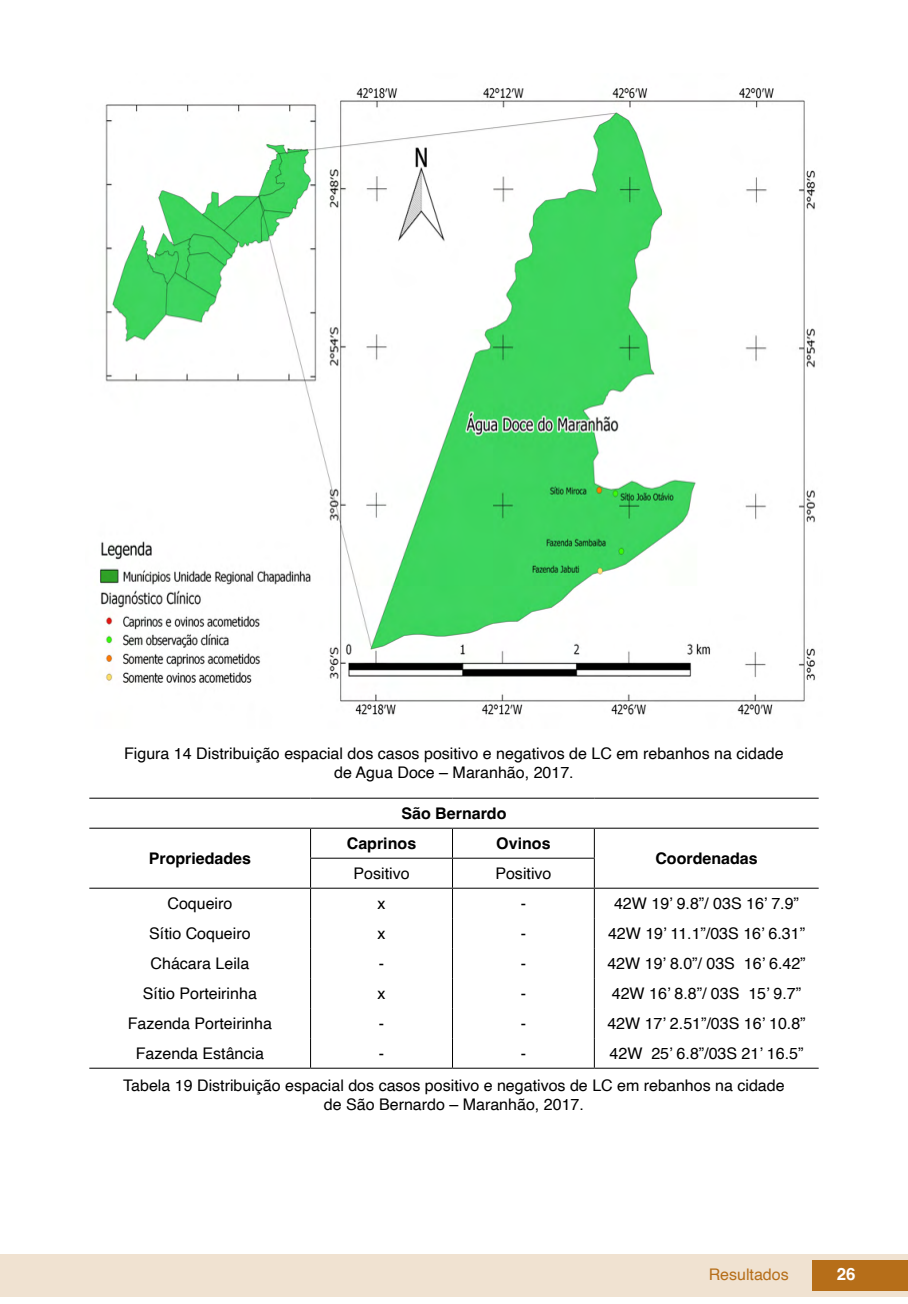
<style>
.page{position:relative;width:908px;height:1304px;background:#fff}
.page>*{position:absolute;margin:0;border:0;box-sizing:border-box;transform-origin:0 0}
.t1{font:700 16.8px "Helvetica";color:#fff}
.t2{font:16px/19.2px "Helvetica";color:#000;text-align:center}
.t3{font:700 16px "Helvetica";color:#000}
.t4{font:16px "Helvetica";color:#b66e19}
</style>
<div class="page">
<div style="left:0;top:1254px;width:906px;height:43px;background:#f0e2d1"></div>
<div style="left:812px;top:1261px;width:95px;height:30px;background:#b66e19"></div>
<img style="left:99px;top:87px;width:716px;height:629px">
<hr style="left:89px;top:798px;width:221px;height:1px;background:#000">
<hr style="left:310px;top:798px;width:142px;height:1px;background:#000">
<hr style="left:452px;top:798px;width:142px;height:1px;background:#000">
<hr style="left:594px;top:798px;width:224px;height:1px;background:#000">
<hr style="left:89px;top:828px;width:221px;height:1px;background:#000">
<hr style="left:310px;top:828px;width:142px;height:1px;background:#000">
<hr style="left:452px;top:828px;width:142px;height:1px;background:#000">
<hr style="left:594px;top:828px;width:224px;height:1px;background:#000">
<hr style="left:310px;top:858px;width:142px;height:1px;background:#000">
<hr style="left:452px;top:858px;width:142px;height:1px;background:#000">
<hr style="left:89px;top:888px;width:221px;height:1px;background:#000">
<hr style="left:310px;top:888px;width:142px;height:1px;background:#000">
<hr style="left:452px;top:888px;width:142px;height:1px;background:#000">
<hr style="left:594px;top:888px;width:224px;height:1px;background:#000">
<svg style="left:310px;top:829px;width:1px;height:89px"></svg>
<svg style="left:452px;top:829px;width:1px;height:89px"></svg>
<svg style="left:593px;top:829px;width:1px;height:89px"></svg>
<hr style="left:310px;top:918px;width:1px;height:30px;background:#000">
<hr style="left:452px;top:918px;width:1px;height:30px;background:#000">
<hr style="left:593px;top:918px;width:1px;height:30px;background:#000">
<hr style="left:310px;top:948px;width:1px;height:30px;background:#000">
<hr style="left:452px;top:948px;width:1px;height:30px;background:#000">
<hr style="left:593px;top:948px;width:1px;height:30px;background:#000">
<hr style="left:310px;top:978px;width:1px;height:30px;background:#000">
<hr style="left:452px;top:978px;width:1px;height:30px;background:#000">
<hr style="left:593px;top:978px;width:1px;height:30px;background:#000">
<hr style="left:310px;top:1008px;width:1px;height:30px;background:#000">
<hr style="left:452px;top:1008px;width:1px;height:30px;background:#000">
<hr style="left:593px;top:1008px;width:1px;height:30px;background:#000">
<hr style="left:310px;top:1038px;width:1px;height:30px;background:#000">
<hr style="left:452px;top:1038px;width:1px;height:30px;background:#000">
<hr style="left:593px;top:1038px;width:1px;height:30px;background:#000">
<hr style="left:89px;top:1068px;width:221px;height:1px;background:#000">
<hr style="left:310px;top:1068px;width:142px;height:1px;background:#000">
<hr style="left:452px;top:1068px;width:142px;height:1px;background:#000">
<hr style="left:594px;top:1068px;width:224px;height:1px;background:#000">
<p class="t2" style="left:124px;top:744px;width:660px">Figura 14 Distribuição espacial dos casos positivo e negativos de LC em rebanhos na cidade de Agua Doce – Maranhão, 2017.</p>
<p class="t3" style="left:401px;top:804px;width:106px">São Bernardo</p>
<p class="t3" style="left:149px;top:849px;width:104px">Propriedades</p>
<p class="t3" style="left:346px;top:834px;width:71px">Caprinos</p>
<p class="t3" style="left:496px;top:834px;width:56px">Ovinos</p>
<p class="t3" style="left:655px;top:849px;width:104px">Coordenadas</p>
<p class="t2" style="left:353px;top:864px;width:58px">Positivo</p>
<p class="t2" style="left:495px;top:864px;width:58px">Positivo</p>
<p class="t2" style="left:167px;top:895px;width:66px">Coqueiro</p>
<p class="t2" style="left:377px;top:895px;width:9px">x</p>
<p class="t2" style="left:520px;top:895px;width:7px">-</p>
<p class="t2" style="left:613px;top:895px;width:186px">42W 19’ 9.8”/ 03S 16’ 7.9”</p>
<p class="t2" style="left:149px;top:924px;width:103px">Sítio Coqueiro</p>
<p class="t2" style="left:377px;top:924px;width:9px">x</p>
<p class="t2" style="left:520px;top:924px;width:7px">-</p>
<p class="t2" style="left:607px;top:924px;width:198px">42W 19’ 11.1”/03S 16’ 6.31”</p>
<p class="t2" style="left:150px;top:954px;width:100px">Chácara Leila</p>
<p class="t2" style="left:379px;top:954px;width:7px">-</p>
<p class="t2" style="left:520px;top:954px;width:7px">-</p>
<p class="t2" style="left:607px;top:954px;width:200px">42W 19’ 8.0”/ 03S 16’ 6.42”</p>
<p class="t2" style="left:143px;top:984px;width:115px">Sítio Porteirinha</p>
<p class="t2" style="left:377px;top:984px;width:9px">x</p>
<p class="t2" style="left:520px;top:984px;width:7px">-</p>
<p class="t2" style="left:611px;top:984px;width:191px">42W 16’ 8.8”/ 03S 15’ 9.7”</p>
<p class="t2" style="left:128px;top:1014px;width:146px">Fazenda Porteirinha</p>
<p class="t2" style="left:378px;top:1014px;width:7px">-</p>
<p class="t2" style="left:520px;top:1014px;width:7px">-</p>
<p class="t2" style="left:607px;top:1014px;width:200px">42W 17’ 2.51”/03S 16’ 10.8”</p>
<p class="t2" style="left:136px;top:1044px;width:130px">Fazenda Estância</p>
<p class="t2" style="left:378px;top:1044px;width:7px">-</p>
<p class="t2" style="left:520px;top:1044px;width:7px">-</p>
<p class="t2" style="left:123px;top:1038px;width:681px;line-height:32.2px;text-align:left;text-indent:486px">42W 25’ 6.8”/03S 21’ 16.5”<br>Tabela 19 Distribuição espacial dos casos positivo e negativos de LC em rebanhos na cidade</p>
<p class="t2" style="left:324px;top:1096px;width:261px">de São Bernardo – Maranhão, 2017.</p>
<p class="t4" style="left:708px;top:1262px;width:82px">Resultados</p>
<p class="t1" style="left:836px;top:1264px;width:20px">26</p>
</div>
